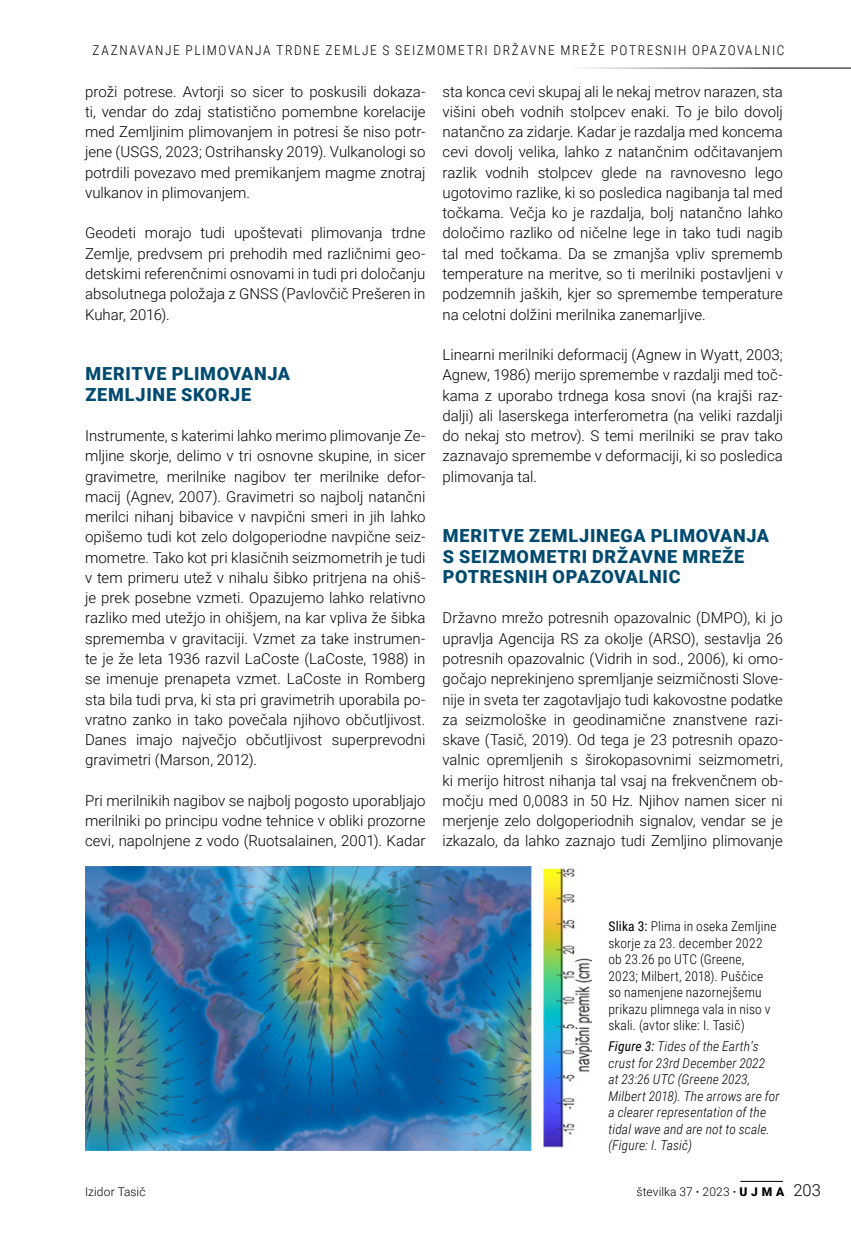
<style>
.page{position:relative;width:851px;height:1234px;background:#fff}
.page>*{position:absolute;margin:0;border:0;box-sizing:border-box;transform-origin:0 0}
._01_Naslov_Mo__12_bl{font:900 18px/20.2px "Roboto";letter-spacing:.04em;color:#004a6f}
._00_normal_10pt_SLO{font:300 15px/20.2px "Roboto";color:#000;text-align:justify}
._06_podpis_pod_sliko{font:300 13.5px/16.5px "Roboto Condensed";letter-spacing:.015em;color:#000}
._06_podpis_pod_sliko-2{font:italic 300 13.5px/16.5px "Roboto Condensed";letter-spacing:.01em;color:#000}
._06_podpis_pod_sliko-3{font:300 13.5px "Roboto Condensed";letter-spacing:.115em;color:#000}
.t1{font:300 12px "Roboto";letter-spacing:.005em;color:#000}
.s1{font-weight:400}
.s2{font-weight:700}
.s3{font-weight:900}
.s4{font-size:16.5px}
</style>
<div class="page">
<img style="left:85px;top:866px;width:506px;height:283px">
<hr style="left:566px;top:68px;width:284px;height:1px;background:#000">
<hr style="left:740px;top:1180px;width:42px;height:1px;background:#000">
<p class="_06_podpis_pod_sliko-3" style="left:93px;top:41px;width:693px">ZAZNAVANJE PLIMOVANJA TRDNE ZEMLJE S SEIZMOMETRI DRŽAVNE MREŽE POTRESNIH OPAZOVALNIC</p>
<p class="_00_normal_10pt_SLO" style="left:85px;top:81px;width:342px">proži potrese. Avtorji so sicer to poskusili dokaza&shy;ti, vendar do zdaj statistično pomembne korelacije med Zemljinim plimovanjem in potresi še niso potr&shy;jene (USGS, 2023; Ostrihansky 2019). Vulkanologi so potrdili povezavo med premikanjem magme znotraj vulkanov in plimovanjem.</p>
<p class="_00_normal_10pt_SLO" style="left:85px;top:222px;width:342px">Geodeti morajo tudi upoštevati plimovanja trdne Zemlje, predvsem pri prehodih med različnimi geo&shy;detskimi referenčnimi osnovami in tudi pri določanju absolutnega položaja z GNSS (Pavlovčič Prešeren in Kuhar, 2016).</p>
<p class="_01_Naslov_Mo__12_bl" style="left:85px;top:363px;width:206px">MERITVE PLIMOVANJA<br>ZEMLJINE SKORJE</p>
<p class="_00_normal_10pt_SLO" style="left:85px;top:425px;width:342px">Instrumente, s katerimi lahko merimo plimovanje Ze&shy;mljine skorje, delimo v tri osnovne skupine, in sicer gravimetre, merilnike nagibov ter merilnike defor&shy;macij (Agnev, 2007). Gravimetri so najbolj natančni merilci nihanj bibavice v navpični smeri in jih lahko opišemo tudi kot zelo dolgoperiodne navpične seiz&shy;mometre. Tako kot pri klasičnih seizmometrih je tudi v tem primeru utež v nihalu šibko pritrjena na ohiš&shy;je prek posebne vzmeti. Opazujemo lahko relativno razliko med utežjo in ohišjem, na kar vpliva že šibka sprememba v gravitaciji. Vzmet za take instrumen&shy;te je že leta 1936 razvil LaCoste (LaCoste, 1988) in se imenuje prenapeta vzmet. LaCoste in Romberg sta bila tudi prva, ki sta pri gravimetrih uporabila po&shy;vratno zanko in tako povečala njihovo občutljivost.<br>Danes imajo največjo občutljivost superprevodni gravimetri (Marson, 2012).</p>
<p class="_00_normal_10pt_SLO" style="left:85px;top:789px;width:342px">Pri merilnikih nagibov se najbolj pogosto uporabljajo merilniki po principu vodne tehnice v obliki prozorne cevi, napolnjene z vodo (Ruotsalainen, 2001). Kadar</p>
<p class="_00_normal_10pt_SLO" style="left:442px;top:81px;width:342px">sta konca cevi skupaj ali le nekaj metrov narazen, sta višini obeh vodnih stolpcev enaki. To je bilo dovolj natančno za zidarje. Kadar je razdalja med koncema cevi dovolj velika, lahko z natančnim odčitavanjem razlik vodnih stolpcev glede na ravnovesno lego ugotovimo razlike, ki so posledica nagibanja tal med točkama. Večja ko je razdalja, bolj natančno lahko določimo razliko od ničelne lege in tako tudi nagib tal med točkama. Da se zmanjša vpliv sprememb temperature na meritve, so ti merilniki postavljeni v podzemnih jaških, kjer so spremembe temperature na celotni dolžini merilnika zanemarljive.</p>
<p class="_00_normal_10pt_SLO" style="left:442px;top:344px;width:342px">Linearni merilniki deformacij (Agnew in Wyatt, 2003; Agnew, 1986) merijo spremembe v razdalji med toč&shy;kama z uporabo trdnega kosa snovi (na krajši raz&shy;dalji) ali laserskega interferometra (na veliki razdalji do nekaj sto metrov). S temi merilniki se prav tako zaznavajo spremembe v deformaciji, ki so posledica plimovanja tal.</p>
<p class="_01_Naslov_Mo__12_bl" style="left:443px;top:525px;width:328px">MERITVE ZEMLJINEGA PLIMOVANJA<br>S SEIZMOMETRI DRŽAVNE MREŽE<br>POTRESNIH OPAZOVALNIC</p>
<p class="_00_normal_10pt_SLO" style="left:442px;top:607px;width:342px">Državno mrežo potresnih opazovalnic (DMPO), ki jo upravlja Agencija RS za okolje (ARSO), sestavlja 26 potresnih opazovalnic (Vidrih in sod., 2006), ki omo&shy;gočajo neprekinjeno spremljanje seizmičnosti Slove&shy;nije in sveta ter zagotavljajo tudi kakovostne podatke za seizmološke in geodinamične znanstvene razi&shy;skave (Tasič, 2019). Od tega je 23 potresnih opazo&shy;valnic opremljenih s širokopasovnimi seizmometri, ki merijo hitrost nihanja tal vsaj na frekvenčnem ob&shy;močju med 0,0083 in 50 Hz. Njihov namen sicer ni merjenje zelo dolgoperiodnih signalov, vendar se je izkazalo, da lahko zaznajo tudi Zemljino plimovanje</p>
<p class="t1" style="left:85px;top:1183px;width:62px">Izidor Tasič</p>
<p class="_06_podpis_pod_sliko" style="left:608px;top:917px;width:170px"><span class="s1">Slika 3:</span> Plima in oseka Zemljine skorje za 23. december 2022 ob 23.26 po UTC (Greene,<br>2023; Milbert, 2018). Puščice so namenjene nazornejšemu prikazu plimnega vala in niso v skali. (avtor slike: I. Tasič)</p>
<p class="_06_podpis_pod_sliko-2" style="left:608px;top:1037px;width:172px"><span class="s1">Figure 3:</span> Tides of the Earth‘s crust for 23rd December 2022<br>at 23:26 UTC (Greene 2023,<br>Milbert 2018). The arrows are for a clearer representation of the tidal wave and are not to scale. (Figure: I. Tasič)</p>
<p class="t1" style="left:636px;top:1183px;width:186px">številka 37 <span class="s2">·</span> 2023 <span class="s2">·</span> <span class="s3">U J M A</span> <span class="s4">203</span></p>
</div>
